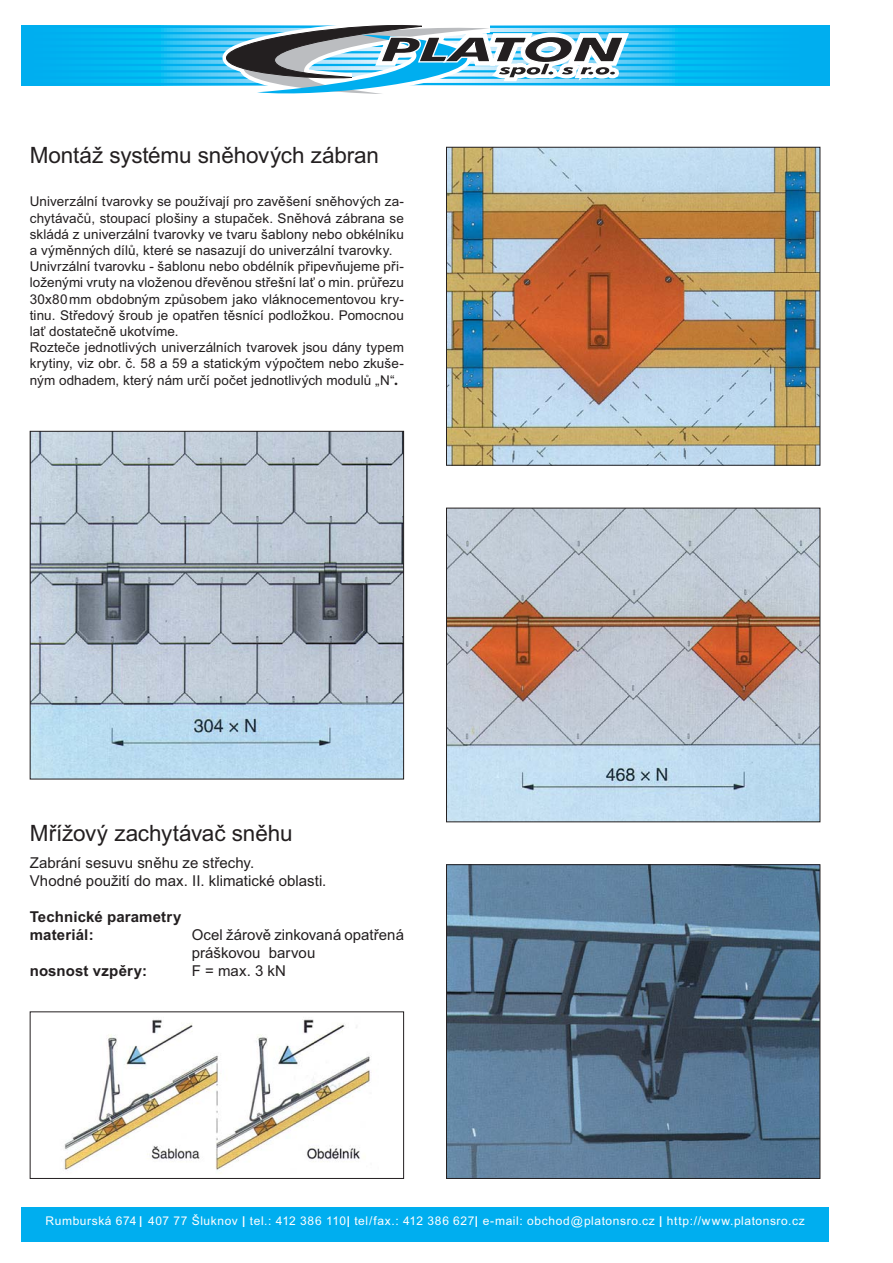
<style>
.page{position:relative;width:893px;height:1263px;background:#fff}
.page>*{position:absolute;margin:0;border:0;box-sizing:border-box;transform-origin:0 0}
.t1{font:22.5px "Arial";letter-spacing:-.005em;color:#231f20}
.t2{font:15px/18px "Arial";color:#231f20}
.t3{font:700 15px/18px "Arial";letter-spacing:.01em;color:#231f20}
.t4{font:13.5px/16.2px "Arial";letter-spacing:.005em;color:#231f20}
.t5{font:12px "Arial";letter-spacing:.045em;color:#fff}
.s1{font-family:"Future Cond CE Bold"}
.s2{font-size:15px}
</style>
<div class="page">
<svg style="left:21px;top:28px;width:808px;height:55px;background:#10baf1"></svg>
<hr style="left:21px;top:83px;width:808px;height:2px;background:#00aeef">
<hr style="left:21px;top:77px;width:808px;height:2px;background:#00aeef">
<hr style="left:21px;top:70px;width:808px;height:2px;background:#00aeef">
<hr style="left:21px;top:64px;width:808px;height:2px;background:#00aeef">
<hr style="left:21px;top:57px;width:808px;height:3px;background:#00aeef">
<hr style="left:21px;top:51px;width:808px;height:2px;background:#00aeef">
<hr style="left:21px;top:45px;width:808px;height:2px;background:#00aeef">
<hr style="left:21px;top:38px;width:808px;height:3px;background:#00aeef">
<hr style="left:21px;top:32px;width:808px;height:2px;background:#00aeef">
<hr style="left:21px;top:26px;width:808px;height:2px;background:#00aeef">
<svg style="left:222px;top:25px;width:407px;height:69px"></svg>
<div style="left:21px;top:1207px;width:808px;height:34px;background:#00aeef"></div>
<img style="left:32px;top:433px;width:370px;height:344px">
<div style="left:30px;top:431px;width:374px;height:348px;border:1px solid #231f20"></div>
<img style="left:64px;top:1019px;width:307px;height:155px">
<div style="left:30px;top:1011px;width:374px;height:168px;border:1px solid #231f20"></div>
<img style="left:448px;top:149px;width:370px;height:315px">
<div style="left:446px;top:147px;width:374px;height:319px;border:1px solid #231f20"></div>
<img style="left:448px;top:510px;width:370px;height:310px">
<img style="left:448px;top:866px;width:370px;height:311px">
<div style="left:446px;top:864px;width:374px;height:315px;border:1px solid #231f20"></div>
<h1 class="t1" style="left:30px;top:142px;width:350px">Montáž systému sněhových zábran</h1>
<p class="t4" style="left:30px;top:194px;width:376px">Univerzální tvarovky se používají pro zavěšení sněhových za&shy;chytávačů, stoupací plošiny a stupaček. Sněhová zábrana se skládá z univerzální tvarovky ve tvaru šablony nebo obkélníku a výměnných dílů, které se nasazují do univerzální tvarovky.<br>Univrzální tvarovku - šablonu nebo obdélník připevňujeme při&shy;loženými vruty na vloženou dřevěnou střešní lať o min. průřezu 30x80 mm obdobným způsobem jako vláknocementovou kry&shy;tinu. Středový šroub je opatřen těsnící podložkou. Pomocnou lať dostatečně ukotvíme.<br>Rozteče jednotlivých univerzálních tvarovek jsou dány typem krytiny, viz obr. č. 58 a 59 a statickým výpočtem nebo zkuše&shy;ným odhadem, který nám určí počet jednotlivých modulů „N“<span class="s1">.</span></p>
<h1 class="t1" style="left:30px;top:820px;width:264px">Mřížový zachytávač sněhu</h1>
<p class="t2" style="left:30px;top:853px;width:298px">Zabrání sesuvu sněhu ze střechy.<br>Vhodné použití do max. II. klimatické oblasti.</p>
<p class="t3" style="left:30px;top:907px;width:153px">Technické parametry materiál:</p>
<p class="t2" style="left:192px;top:925px;width:214px">Ocel žárově zinkovaná opatřená práškovou barvou</p>
<p class="t3" style="left:30px;top:961px;width:119px">nosnost vzpěry:</p>
<p class="t2" style="left:192px;top:961px;width:96px">F = max. 3 kN</p>
<p class="t5" style="left:46px;top:1214px;width:760px">Rumburská 674 <span class="s2">l</span> 407 77 Šluknov <span class="s2">l</span> tel.: 412 386 110<span class="s2">l</span> tel/fax.: 412 386 627<span class="s2">l</span> e-mail: obchod@platonsro.cz <span class="s2">l</span> http://www.platonsro.cz</p>
</div>
